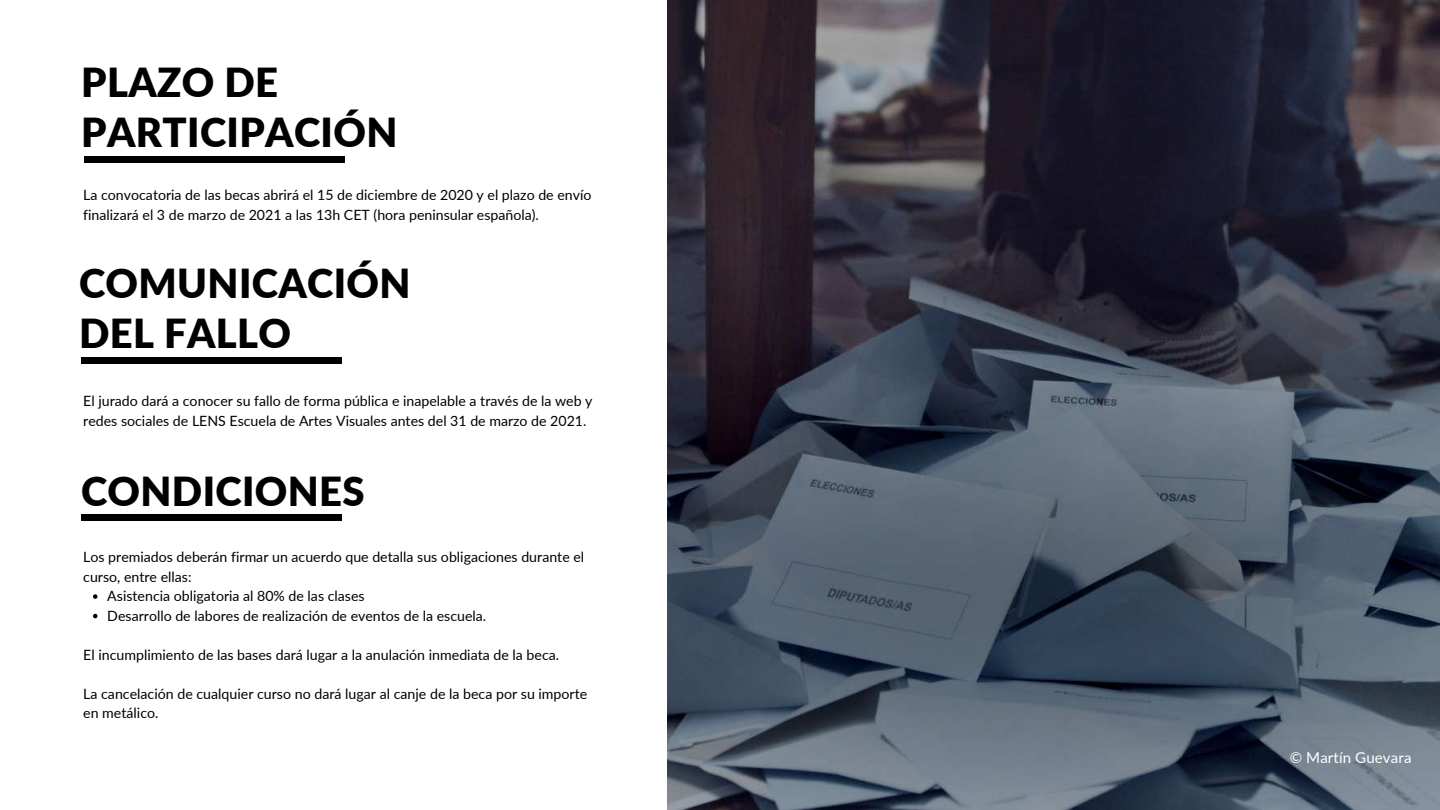
<style>
.page{position:relative;width:1440px;height:810px;background:#fff}
.page>*{position:absolute;margin:0;border:0;box-sizing:border-box;transform-origin:0 0}
.t1{font:900 40px/50.2px "Lato";letter-spacing:.01em;color:#000}
.t2{font:15px "Lato";letter-spacing:.01em;color:#fff}
.t3{font:14.2px/19.5px "Lato";color:#000}
</style>
<div class="page">
<img style="left:668px;top:0;width:772px;height:810px">
<div style="left:84px;top:156px;width:261px;height:7px;background:#000"></div>
<div style="left:81px;top:357px;width:261px;height:6px;background:#000"></div>
<div style="left:81px;top:515px;width:261px;height:6px;background:#000"></div>
<svg style="left:93px;top:594px;width:5px;height:5px"></svg>
<svg style="left:93px;top:614px;width:5px;height:4px"></svg>
<h1 class="t1" style="left:81px;top:57px;width:318px">PLAZO DE<br>PARTICIPACIÓN</h1>
<p class="t3" style="left:83px;top:185px;width:510px">La convocatoria de las becas abrirá el 15 de diciembre de 2020 y el plazo de envío finalizará el 3 de marzo de 2021 a las 13h CET (hora peninsular española).</p>
<h1 class="t1" style="left:79px;top:257px;width:333px">COMUNICACIÓN<br>DEL FALLO</h1>
<p class="t3" style="left:83px;top:391px;width:511px">El jurado dará a conocer su fallo de forma pública e inapelable a través de la web y redes sociales de LENS Escuela de Artes Visuales antes del 31 de marzo de 2021.</p>
<h1 class="t1" style="left:81px;top:465px;width:285px">CONDICIONES</h1>
<p class="t3" style="left:83px;top:547px;width:503px">Los premiados deberán firmar un acuerdo que detalla sus obligaciones durante el curso, entre ellas:</p>
<p class="t3" style="left:107px;top:586px;width:380px">Asistencia obligatoria al 80% de las clases<br>Desarrollo de labores de realización de eventos de la escuela.</p>
<p class="t3" style="left:83px;top:644px;width:478px">El incumplimiento de las bases dará lugar a la anulación inmediata de la beca.</p>
<p class="t3" style="left:83px;top:683px;width:506px">La cancelación de cualquier curso no dará lugar al canje de la beca por su importe en metálico.</p>
<p class="t2" style="left:1290px;top:748px;width:123px">© Martín Guevara</p>
</div>
